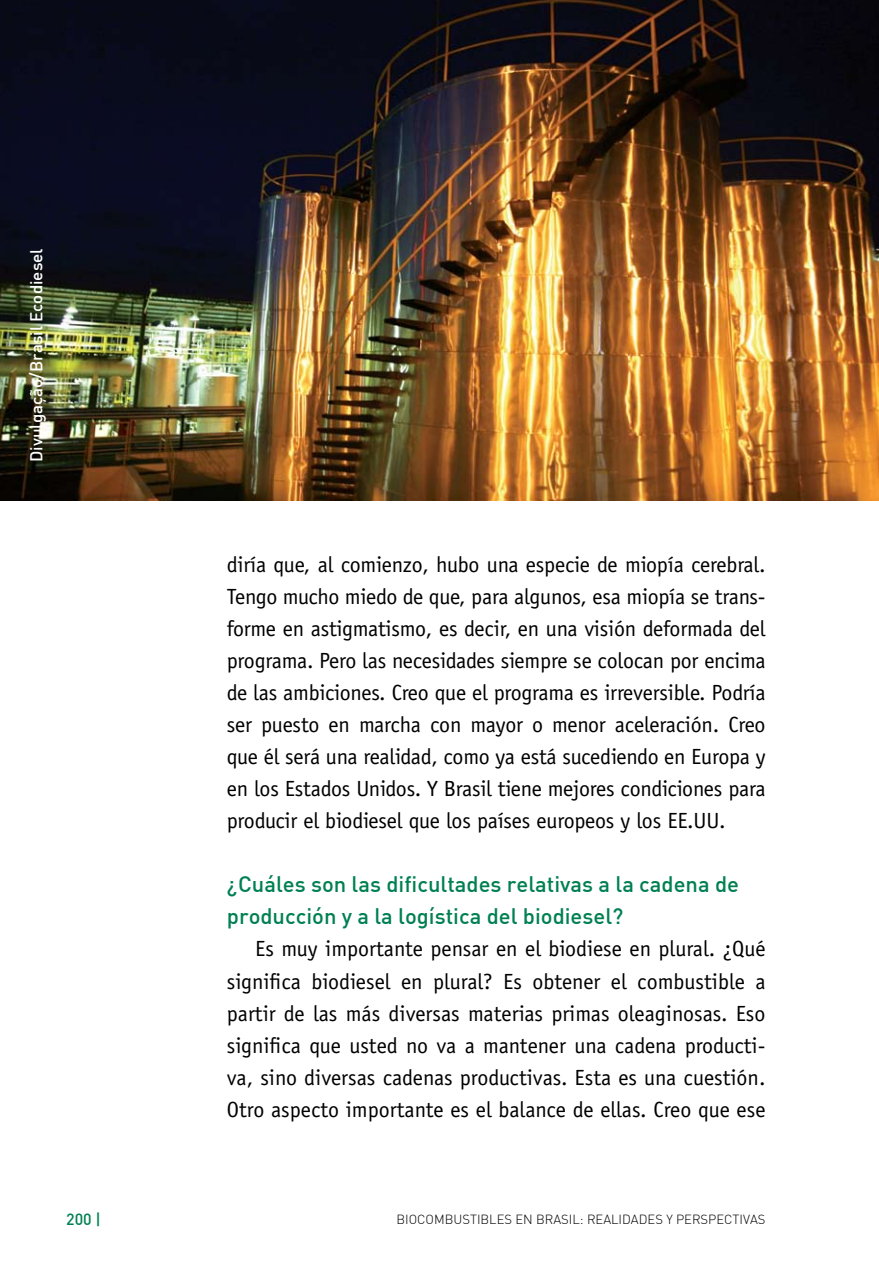
<style>
.page{position:relative;width:879px;height:1276px;background:#fff}
.page>*{position:absolute;margin:0;border:0;box-sizing:border-box;transform-origin:0 0}
.t1{font:22px/32px "Officina Sans";letter-spacing:-.01em;color:#000;text-align:justify}
.t2{font:500 22px/32px "DIN";color:#008053}
.t3{font:500 17px "DIN";color:#fff}
.t4{font:500 16px "DIN";color:#008053}
.t5{font:300 13px "DIN";color:#000}
</style>
<div class="page">
<img style="left:0;top:0;width:879px;height:501px">
<p class="t3" style="left:25px;top:462px;width:215px;rotate:-90deg">Divulgação/Brasil Ecodiesel</p>
<p class="t1" style="left:227px;top:549px;width:540px">diría que, al comienzo, hubo una especie de miopía cerebral.<br>Tengo mucho miedo de que, para algunos, esa miopía se trans&shy;forme en astigmatismo, es decir, en una visión deformada del programa. Pero las necesidades siempre se colocan por encima de las ambiciones. Creo que el programa es irreversible. Podría ser puesto en marcha con mayor o menor aceleración. Creo que él será una realidad, como ya está sucediendo en Europa y en los Estados Unidos. Y Brasil tiene mejores condiciones para producir el biodiesel que los países europeos y los EE.UU.</p>
<p class="t2" style="left:227px;top:867px;width:514px">¿Cuáles son las dificultades relativas a la cadena de producción y a la logística del biodiesel?</p>
<p class="t1" style="left:227px;top:933px;width:540px;text-indent:28px">Es muy importante pensar en el biodiese en plural. ¿Qué significa biodiesel en plural? Es obtener el combustible a partir de las más diversas materias primas oleaginosas. Eso significa que usted no va a mantener una cadena producti&shy;va, sino diversas cadenas productivas. Esta es una cuestión.<br>Otro aspecto importante es el balance de ellas. Creo que ese</p>
<p class="t4" style="left:66px;top:1209px;width:36px">200 |</p>
<p class="t5" style="left:396px;top:1211px;width:18px">BIOCOMBUSTIBLES</p>
<p class="t5" style="left:515px;top:1211px;width:38px">EN BRASIL</p>
<p class="t5" style="left:580px;top:1211px;width:24px">: REALIDADES</p>
<p class="t5" style="left:666px;top:1211px;width:19px">Y PERSPECTIVAS</p>
</div>
